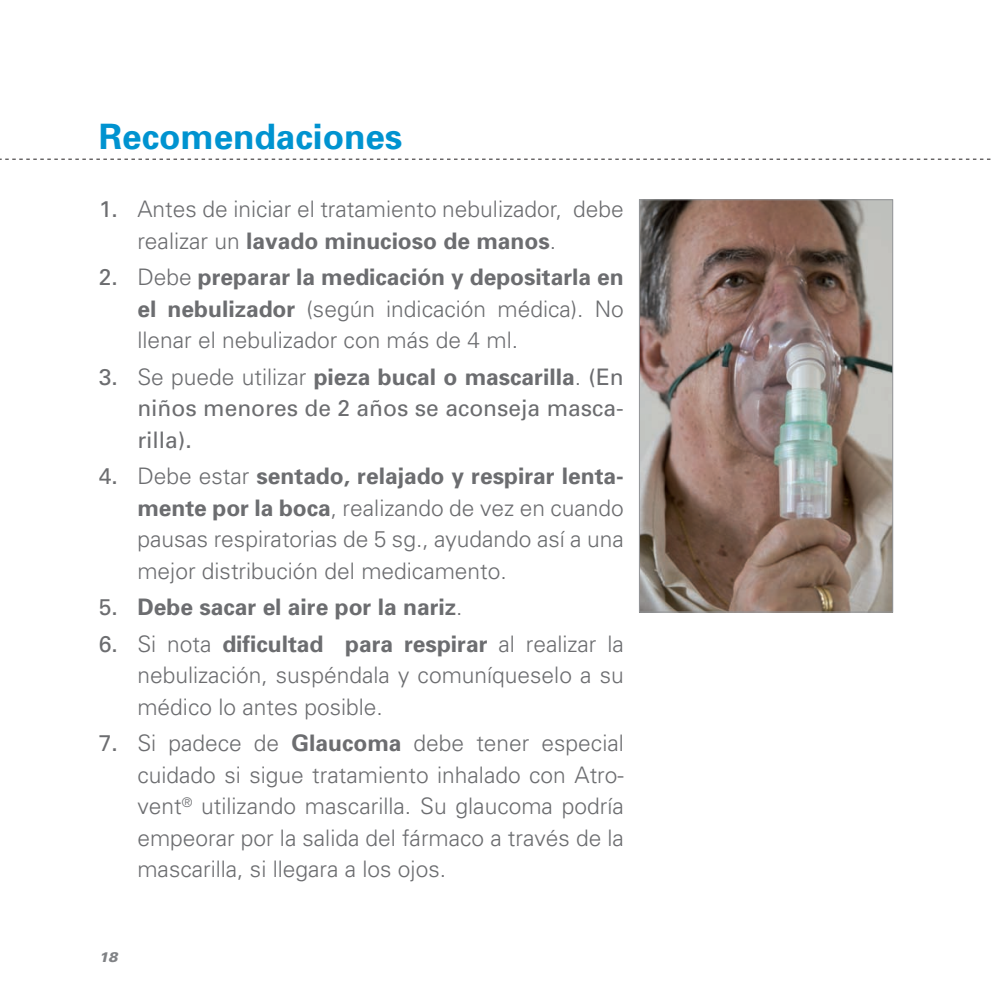
<style>
.page{position:relative;width:992px;height:993px;background:#fff}
.page>*{position:absolute;margin:0;border:0;box-sizing:border-box;transform-origin:0 0}
.t1{font:700 35px "Univers";color:#0093d0}
.t2{font:300 22.75px/31.5px "Univers";color:#6c6d70;text-align:justify}
.t3{font:22.75px/31.5px "Univers";color:#6c6d70;text-align:justify}
.t4{font:700 22.75px "Univers";color:#6c6d70}
.t5{font:italic 900 14px "Univers";color:#808285}
.s1{font-weight:400}
.s2{font-weight:700}
.s3{font-weight:300}
</style>
<div class="page">
<svg style="left:0;top:159px;width:991px;height:1px"></svg>
<img style="left:641px;top:201px;width:250px;height:409px">
<div style="left:639px;top:199px;width:254px;height:413px;border:1px solid #939598"></div>
<h1 class="t1" style="left:99px;top:115px;width:305px">Recomendaciones</h1>
<p class="t2" style="left:137px;top:193px;width:488px;text-indent:-38px"><span class="s1">1.</span> Antes de iniciar el tratamiento nebulizador, debe realizar un <span class="s2">lavado minucioso de manos</span>.</p>
<p class="t2" style="left:137px;top:261px;width:488px;text-indent:-38px"><span class="s1">2.</span> Debe <span class="s2">preparar la medicación y depositarla en el nebulizador</span> (según indicación médica). No llenar el nebulizador con más de 4 ml.</p>
<p class="t3" style="left:137px;top:361px;width:488px;text-indent:-38px">3. <span class="s3">Se puede utilizar</span> <span class="s2">pieza bucal o mascarilla</span><span class="s3">.</span> (En niños menores de 2 años se aconseja masca&shy;rilla).</p>
<p class="t2" style="left:137px;top:460px;width:488px;text-indent:-38px"><span class="s1">4.</span> Debe estar <span class="s2">sentado, relajado y respirar lenta&shy;mente por la boca</span>, realizando de vez en cuando pausas respiratorias de 5 sg., ayudando así a una mejor distribución del medicamento.</p>
<p class="t4" style="left:99px;top:593px;width:365px"><span class="s1">5.</span> Debe sacar el aire por la nariz<span class="s3">.</span></p>
<p class="t2" style="left:137px;top:628px;width:488px;text-indent:-38px"><span class="s1">6.</span> Si nota <span class="s2">dificultad para respirar</span> al realizar la nebulización, suspéndala y comuníqueselo a su médico lo antes posible.</p>
<p class="t2" style="left:137px;top:727px;width:488px;text-indent:-38px"><span class="s1">7.</span> Si padece de <span class="s2">Glaucoma</span> debe tener especial cuidado si sigue tratamiento inhalado con Atro&shy;vent<sup>®</sup> utilizando mascarilla. Su glaucoma podría empeorar por la salida del fármaco a través de la mascarilla, si llegara a los ojos.</p>
<p class="t5" style="left:99px;top:948px;width:20px">18</p>
</div>
